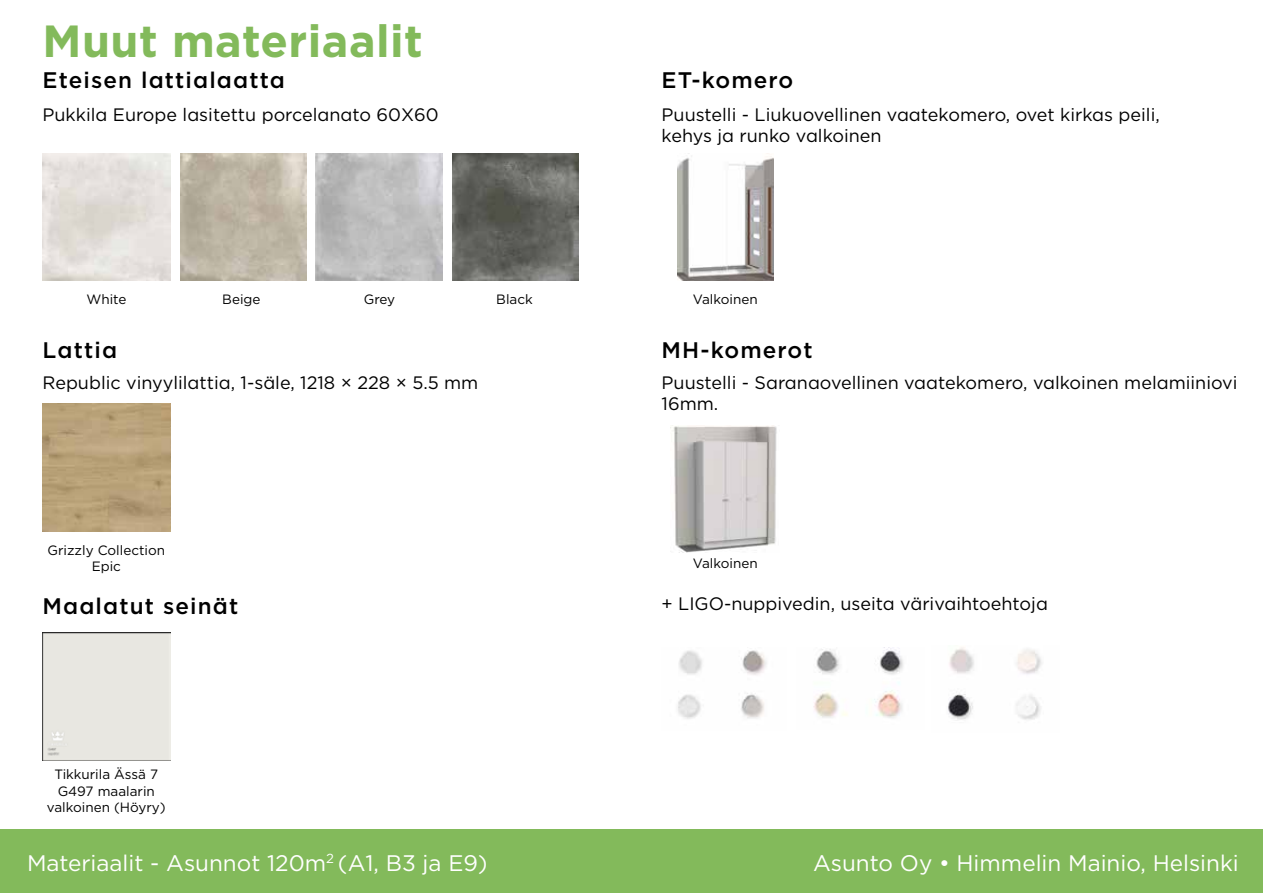
<style>
.page{position:relative;width:1263px;height:893px;background:#fff}
.page>*{position:absolute;margin:0;border:0;box-sizing:border-box;transform-origin:0 0}
.t1{font:700 45px "Gotham";letter-spacing:.01em;color:#83ba5b}
.t2{font:22.5px "Gotham";color:#fff}
.t3{font:500 22.5px "Gotham";letter-spacing:.05em;color:#000}
.t4{font:18px/21.6px "Gotham";color:#000}
.t5{font:13.5px/16.2px "Gotham";color:#000;text-align:center}
</style>
<div class="page">
<div style="left:0;top:829px;width:1263px;height:64px;background:#83ba5b"></div>
<img style="left:452px;top:153px;width:126px;height:127px">
<img style="left:180px;top:153px;width:126px;height:128px">
<img style="left:316px;top:153px;width:126px;height:128px">
<img style="left:677px;top:153px;width:96px;height:128px">
<img style="left:672px;top:425px;width:105px;height:128px">
<div style="left:43px;top:632px;width:127px;height:128px;background:#e8e7e1"></div>
<img style="left:813px;top:648px;width:90px;height:70px">
<img style="left:948px;top:647px;width:94px;height:73px">
<img style="left:678px;top:650px;width:89px;height:69px">
<img style="left:43px;top:404px;width:127px;height:127px">
<h1 class="t1" style="left:43px;top:11px;width:382px">Muut materiaalit</h1>
<p class="t3" style="left:43px;top:65px;width:244px">Eteisen lattialaatta</p>
<p class="t4" style="left:43px;top:103px;width:398px">Pukkila Europe lasitettu porcelanato 60X60</p>
<p class="t5" style="left:87px;top:291px;width:41px">White</p>
<p class="t5" style="left:222px;top:291px;width:40px">Beige</p>
<p class="t3" style="left:43px;top:335px;width:76px">Lattia</p>
<p class="t5" style="left:364px;top:291px;width:33px">Grey</p>
<p class="t5" style="left:496px;top:291px;width:38px">Black</p>
<p class="t4" style="left:43px;top:371px;width:437px">Republic vinyylilattia, 1-säle, 1218 × 228 × 5.5 mm</p>
<p class="t5" style="left:48px;top:542px;width:119px">Grizzly Collection<br>Epic</p>
<p class="t3" style="left:43px;top:592px;width:197px">Maalatut seinät</p>
<p class="t5" style="left:47px;top:766px;width:120px">Tikkurila Ässä 7<br>G497 maalarin valkoinen (Höyry)</p>
<p class="t3" style="left:662px;top:65px;width:133px">ET-komero</p>
<p class="t4" style="left:662px;top:103px;width:500px">Puustelli - Liukuovellinen vaatekomero, ovet kirkas peili, kehys ja runko valkoinen</p>
<p class="t5" style="left:693px;top:291px;width:66px">Valkoinen</p>
<p class="t3" style="left:662px;top:335px;width:153px">MH-komerot</p>
<p class="t4" style="left:662px;top:371px;width:577px">Puustelli - Saranaovellinen vaatekomero, valkoinen melamiiniovi<br>16mm.</p>
<p class="t5" style="left:693px;top:555px;width:66px">Valkoinen</p>
<p class="t4" style="left:662px;top:592px;width:388px">+ LIGO-nuppivedin, useita värivaihtoehtoja</p>
<p class="t2" style="left:27px;top:848px;width:462px">Materiaalit - Asunnot 120m<sup>2</sup> (A1, B3 ja E9)</p>
<p class="t2" style="left:813px;top:848px;width:427px">Asunto Oy • Himmelin Mainio, Helsinki</p>
</div>
